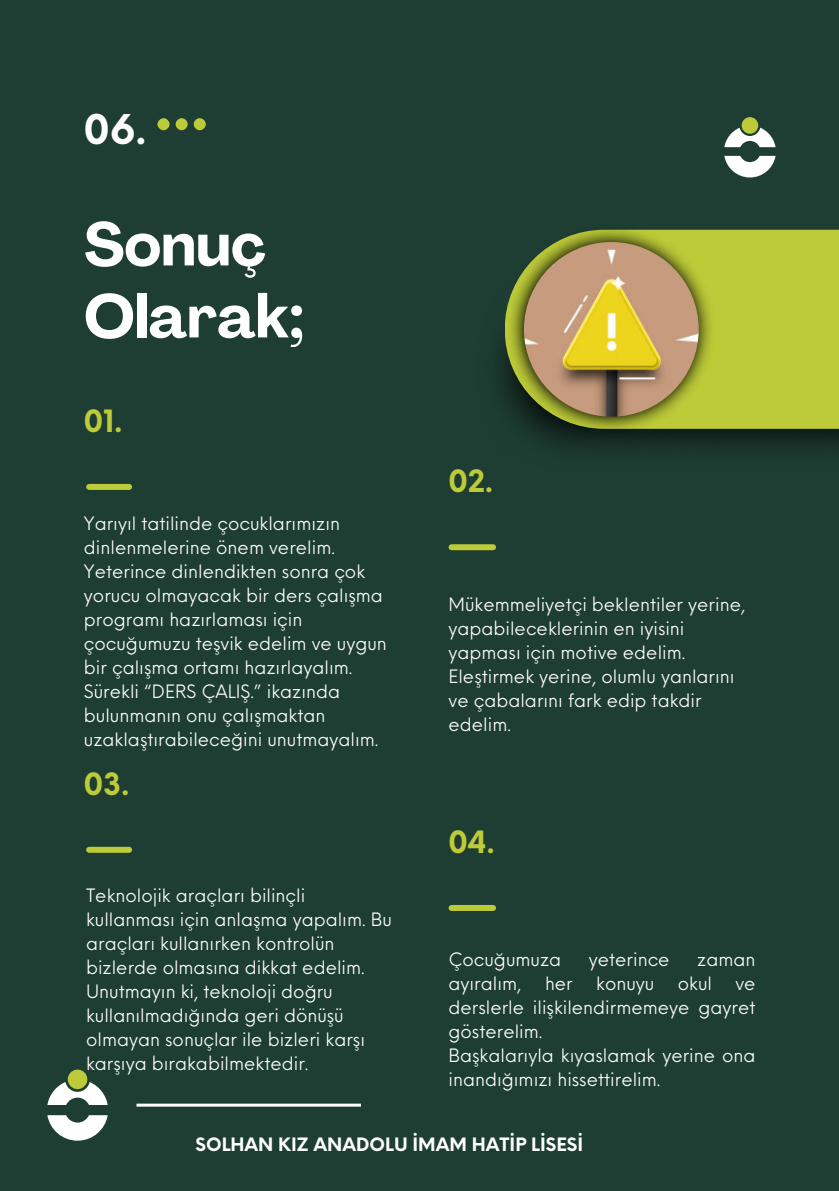
<style>
.page{position:relative;width:839px;height:1191px;background:#fff}
.page>*{position:absolute;margin:0;border:0;box-sizing:border-box;transform-origin:0 0}
.t1{font:700 60px/72px "Agrandir";color:#fff}
.t2{font:700 40px "Neue Einstellung";color:#fff}
.t3{font:700 30px "Neue Einstellung";color:#bdcb38}
.t4{font:18px/24px "Neue Einstellung";color:#fff}
.t5{font:700 18px "Neue Einstellung";color:#fff}
</style>
<div class="page">
<div style="left:0;top:0;width:838px;height:1191px;background:#1e3e33"></div>
<svg style="left:157px;top:118px;width:48px;height:13px"></svg>
<div style="left:89px;top:484px;width:40px;height:6px;background:#bdcb38"></div>
<div style="left:451px;top:544px;width:42px;height:6px;background:#bdcb38"></div>
<div style="left:89px;top:847px;width:40px;height:6px;background:#bdcb38"></div>
<div style="left:451px;top:905px;width:42px;height:6px;background:#bdcb38"></div>
<div style="left:504px;top:230px;width:334px;height:199px;background:#bdcb38"></div>
<img style="left:504px;top:229px;width:212px;height:206px">
<img style="left:524px;top:242px;width:174px;height:175px;border-radius:50%">
<svg style="left:724px;top:117px;width:51px;height:60px"></svg>
<svg style="left:47px;top:1070px;width:60px;height:70px"></svg>
<hr style="left:136px;top:1104px;width:225px;height:3px;background:#fff">
<h2 class="t2" style="left:84px;top:94px;width:64px">06.</h2>
<h1 class="t1" style="left:84px;top:209px;width:221px">Sonuç<br>Olarak;</h1>
<h3 class="t3" style="left:84px;top:394px;width:40px">01.</h3>
<p class="t4" style="left:84px;top:510px;width:304px">Yarıyıl tatilinde çocuklarımızın dinlenmelerine önem verelim.<br>Yeterince dinlendikten sonra çok yorucu olmayacak bir ders çalışma programı hazırlaması için çocuğumuzu teşvik edelim ve uygun bir çalışma ortamı hazırlayalım.<br>Sürekli “DERS ÇALIŞ.” ikazında bulunmanın onu çalışmaktan uzaklaştırabileceğini unutmayalım.</p>
<h3 class="t3" style="left:84px;top:756px;width:47px">03.</h3>
<p class="t4" style="left:86px;top:881px;width:307px">Teknolojik araçları bilinçli kullanması için anlaşma yapalım. Bu araçları kullanırken kontrolün bizlerde olmasına dikkat edelim.<br>Unutmayın ki, teknoloji doğru kullanılmadığında geri dönüşü olmayan sonuçlar ile bizleri karşı karşıya bırakabilmektedir.</p>
<h3 class="t3" style="left:448px;top:454px;width:46px">02.</h3>
<p class="t4" style="left:448px;top:591px;width:298px">Mükemmeliyetçi beklentiler yerine, yapabileceklerinin en iyisini yapması için motive edelim.<br>Eleştirmek yerine, olumlu yanlarını ve çabalarını fark edip takdir edelim.</p>
<h3 class="t3" style="left:448px;top:815px;width:48px">04.</h3>
<p class="t4" style="left:448px;top:946px;width:114px">Çocuğumuza</p>
<p class="t4" style="left:588px;top:946px;width:82px">yeterince</p>
<p class="t4" style="left:697px;top:946px;width:60px">zaman</p>
<p class="t4" style="left:448px;top:970px;width:75px">ayıralım,</p>
<p class="t4" style="left:545px;top:970px;width:29px">her</p>
<p class="t4" style="left:596px;top:970px;width:60px">konuyu</p>
<p class="t4" style="left:677px;top:970px;width:36px">okul</p>
<p class="t4" style="left:448px;top:970px;width:308px;text-indent:287px">ve derslerle ilişkilendirmemeye gayret gösterelim.<br>Başkalarıyla kıyaslamak yerine ona inandığımızı hissettirelim.</p>
<p class="t5" style="left:196px;top:1128px;width:389px">SOLHAN KIZ ANADOLU İMAM HATİP LİSESİ</p>
</div>
